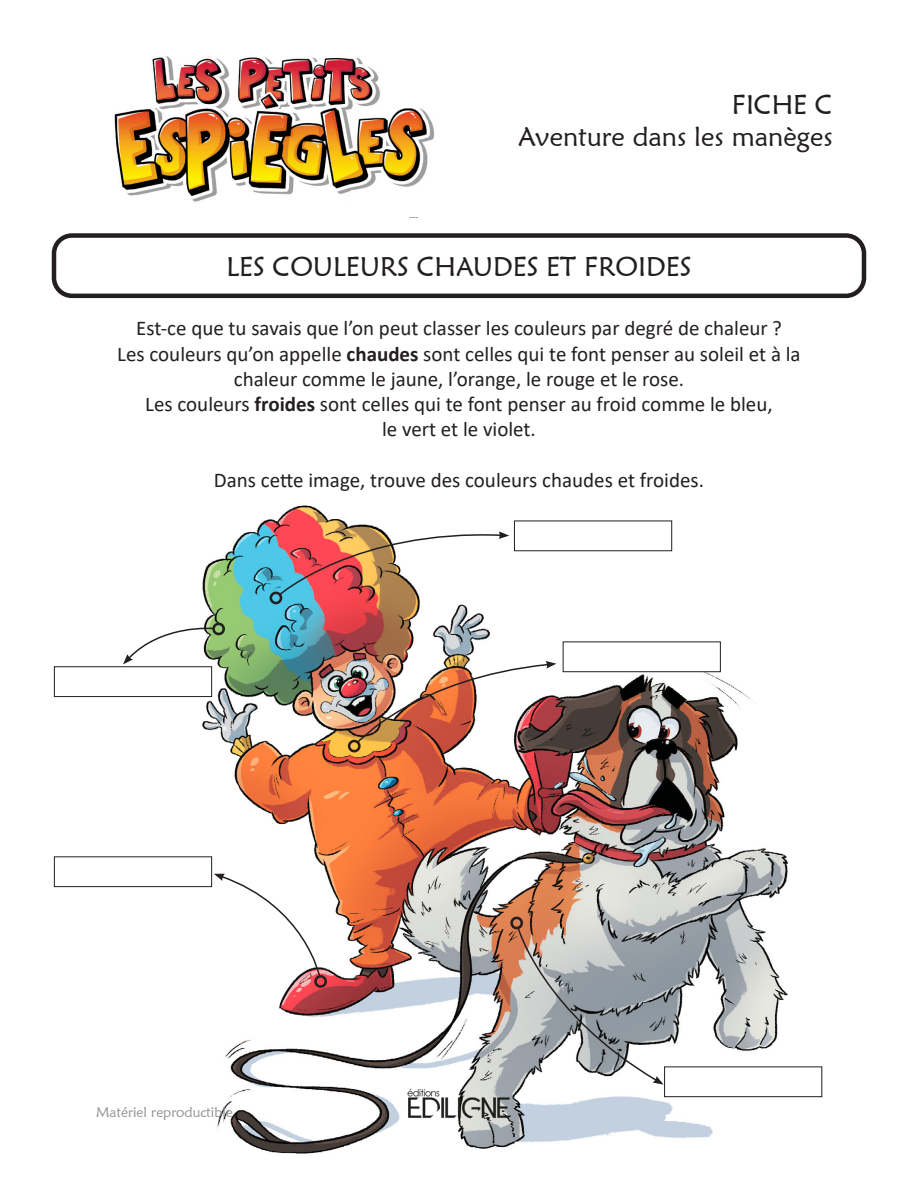
<style>
.page{position:relative;width:918px;height:1188px;background:#fff}
.page>*{position:absolute;margin:0;border:0;box-sizing:border-box;transform-origin:0 0}
.Titre{font:27px "Maiandra GD";color:#231f20}
.texte{font:21px/25.2px "Calibri";color:#231f20;text-align:center}
.texte-2{font:14.1px "Maiandra GD";color:#939598}
.s1{font-weight:700}
</style>
<div class="page">
<img style="left:191px;top:505px;width:616px;height:649px">
<img style="left:114px;top:56px;width:320px;height:146px">
<div style="left:351px;top:191px;width:101px;height:26px;background:#fff"></div>
<div style="left:380px;top:188px;width:50px;height:6px;background:#fff"></div>
<svg style="left:348px;top:193px;width:3px;height:9px"></svg>
<div style="left:52px;top:233px;width:814px;height:65px;border:4px solid #231f20;border-radius:18px"></div>
<div style="left:348px;top:739px;width:13px;height:14px;border:3px solid #231f20;border-radius:5px"></div>
<img style="left:356px;top:661px;width:200px;height:83px">
<svg style="left:214px;top:874px;width:115px;height:115px"></svg>
<div style="left:270px;top:592px;width:12px;height:12px;border:3px solid #231f20;border-radius:50%"></div>
<svg style="left:278px;top:529px;width:231px;height:67px"></svg>
<svg style="left:123px;top:620px;width:105px;height:44px"></svg>
<div style="left:54px;top:666px;width:158px;height:31px;border:1px solid #231f20"></div>
<div style="left:54px;top:856px;width:158px;height:31px;border:1px solid #231f20"></div>
<div style="left:514px;top:521px;width:158px;height:30px;border:1px solid #231f20"></div>
<div style="left:563px;top:642px;width:157px;height:30px;background:#fff"></div>
<div style="left:563px;top:642px;width:158px;height:30px;border:1px solid #231f20"></div>
<img style="left:406px;top:1072px;width:105px;height:62px">
<div style="left:665px;top:1067px;width:157px;height:30px;background:#fff"></div>
<div style="left:664px;top:1066px;width:158px;height:31px;border:1px solid #231f20"></div>
<svg style="left:508px;top:914px;width:156px;height:171px;background:#b0adac"></svg>
<p class="Titre" style="left:732px;top:88px;width:102px">FICHE C</p>
<p class="Titre" style="left:518px;top:120px;width:316px">Aventure dans les manèges</p>
<p class="Titre" style="left:227px;top:250px;width:466px">LES COULEURS CHAUDES ET FROIDES</p>
<p class="texte" style="left:136px;top:315px;width:647px">Est-ce que tu savais que l’on peut classer les couleurs par degré de chaleur ?</p>
<p class="texte" style="left:117px;top:341px;width:685px">Les couleurs qu’on appelle <span class="s1">chaudes</span> sont celles qui te font penser au soleil et à la chaleur comme le jaune, l’orange, le rouge et le rose.</p>
<p class="texte" style="left:145px;top:391px;width:629px">Les couleurs <span class="s1">froides</span> sont celles qui te font penser au froid comme le bleu, le vert et le violet.</p>
<p class="texte" style="left:214px;top:467px;width:492px">Dans cette image, trouve des couleurs chaudes et froides.</p>
<p class="texte-2" style="left:96px;top:1104px;width:138px">Matériel reproductible</p>
</div>
